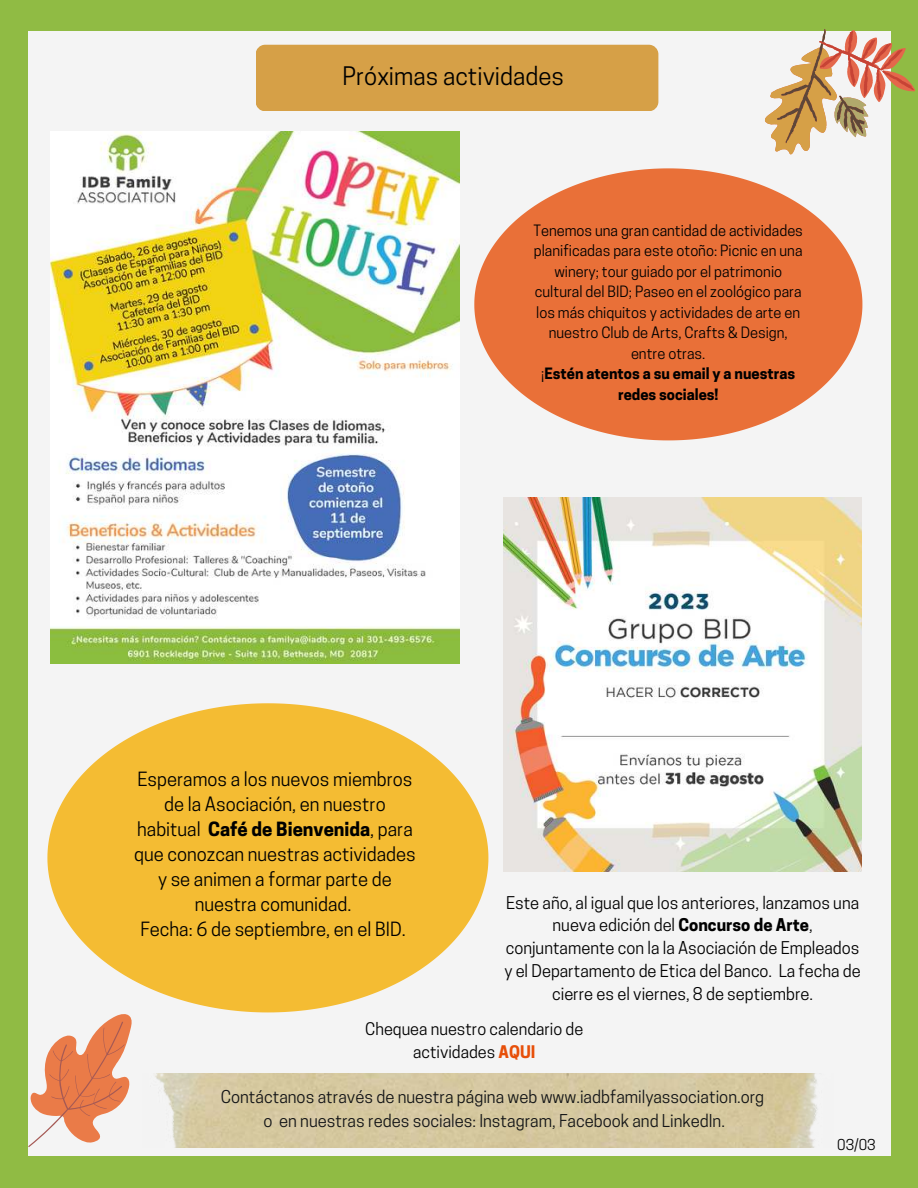
<style>
.page{position:relative;width:918px;height:1188px;background:#90bb44}
.page>*{position:absolute;margin:0;border:0;box-sizing:border-box;transform-origin:0 0}
.t1{font:24px "Cooper Hewitt";color:#000}
.t2{font:18.45px/24.9px "Cooper Hewitt";color:#000;text-align:center}
.t3{font:16.65px/23.7px "Cooper Hewitt";color:#131517;text-align:center}
.t4{font:16.5px/22.8px "Cooper Hewitt";color:#000;text-align:center}
.t5{font:16.35px/22.5px "Cooper Hewitt";color:#000;text-align:center}
.t6{font:14.7px/20.5px "Cooper Hewitt";color:#000;text-align:center}
.t7{font:14.1px "Cooper Hewitt";color:#000}
.s1{font-weight:700}
.s2{font-weight:700;color:#e74f09}
</style>
<div class="page">
<div style="left:28px;top:32px;width:862px;height:1124px;background:#f4f4f4"></div>
<div style="left:256px;top:45px;width:402px;height:66px;background:#d6a047;border-radius:10px"></div>
<img style="left:155px;top:1074px;width:662px;height:74px">
<img style="left:503px;top:498px;width:359px;height:373px">
<svg style="left:47px;top:703px;width:441px;height:309px;fill:#f4bc33"></svg>
<img style="left:51px;top:131px;width:409px;height:532px">
<svg style="left:474px;top:168px;width:388px;height:272px;fill:#e97038"></svg>
<svg style="left:28px;top:1014px;width:104px;height:133px"></svg>
<svg style="left:765px;top:29px;width:150px;height:125px"></svg>
<h1 class="t1" style="left:343px;top:62px;width:223px">Próximas actividades</h1>
<p class="t6" style="left:534px;top:220px;width:271px">Tenemos una gran cantidad de actividades planificadas para este otoño: Picnic en una winery; tour guiado por el patrimonio cultural del BID; Paseo en el zoológico para los más chiquitos y actividades de arte en nuestro Club de Arts, Crafts &amp; Design, entre otras.<br>¡<span class="s1">Estén atentos a su email y a nuestras redes sociales!</span></p>
<p class="t2" style="left:134px;top:767px;width:283px">Esperamos a los nuevos miembros de la Asociación, en nuestro habitual <span class="s1">Café de Bienvenida</span>, para que conozcan nuestras actividades y se animen a formar parte de nuestra comunidad.<br>Fecha: 6 de septiembre, en el BID.</p>
<p class="t4" style="left:504px;top:891px;width:358px">Este año, al igual que los anteriores, lanzamos una nueva edición del <span class="s1">Concurso de Arte</span>, conjuntamente con la la Asociación de Empleados y el Departamento de Etica del Banco. La fecha de cierre es el viernes, 8 de septiembre.</p>
<p class="t5" style="left:365px;top:1018px;width:219px">Chequea nuestro calendario de actividades <span class="s2">AQUI</span></p>
<p class="t3" style="left:221px;top:1085px;width:545px">Contáctanos através de nuestra página web www.iadbfamilyassociation.org o en nuestras redes sociales: Instagram, Facebook and LinkedIn.</p>
<p class="t7" style="left:837px;top:1136px;width:40px">03/03</p>
</div>
